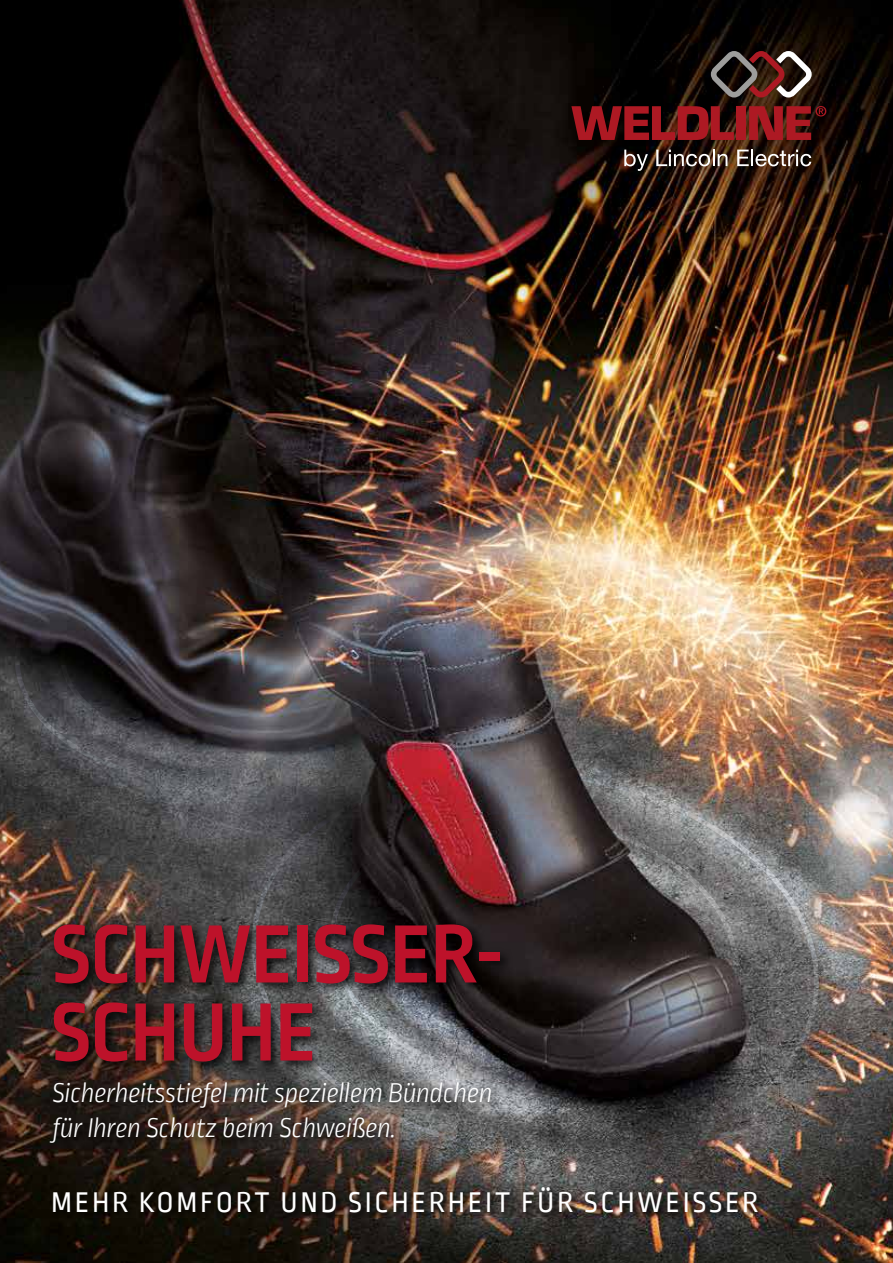
<style>
.page{position:relative;width:893px;height:1263px;background:#fff}
.page>*{position:absolute;margin:0;border:0;box-sizing:border-box;transform-origin:0 0}
.t1{font:700 87px/78px "Ropa Sans PTT";color:#bd122a}
.t2{font:30px "Ropa Sans PTT";letter-spacing:.09em;color:#fff}
.t3{font:italic 300 28.5px/34.5px "Ropa Sans PTT";letter-spacing:-.02em;color:#fff}
</style>
<div class="page">
<img style="left:0;top:0;width:893px;height:1263px">
<img style="left:213px;top:769px;width:645px;height:387px">
<img style="left:302px;top:814px;width:464px;height:274px">
<img style="left:0;top:560px;width:364px;height:222px">
<img style="left:44px;top:586px;width:267px;height:157px">
<div style="left:52px;top:1186px;width:713px;height:34px;background:#000;opacity:.75"></div>
<div style="left:49px;top:920px;width:464px;height:155px;background:#000;opacity:.85"></div>
<div style="left:47px;top:1078px;width:454px;height:74px;background:#000;opacity:.85"></div>
<svg style="left:571px;top:106px;width:163px;height:34px"></svg>
<div style="left:737px;top:106px;width:9px;height:34px;background:#ad1923"></div>
<svg style="left:749px;top:106px;width:77px;height:34px"></svg>
<svg style="left:624px;top:150px;width:24px;height:21px"></svg>
<svg style="left:656px;top:150px;width:71px;height:16px"></svg>
<svg style="left:737px;top:150px;width:74px;height:16px"></svg>
<svg style="left:711px;top:51px;width:101px;height:47px"></svg>
<h1 class="t1" style="left:51px;top:920px;width:454px">SCHWEISSER-<br>SCHUHE</h1>
<p class="t3" style="left:52px;top:1077px;width:442px">Sicherheitsstiefel mit speziellem Bündchen für Ihren Schutz beim Schweißen.</p>
<p class="t2" style="left:51px;top:1186px;width:709px">MEHR KOMFORT UND SICHERHEIT FÜR SCHWEISSER</p>
</div>
